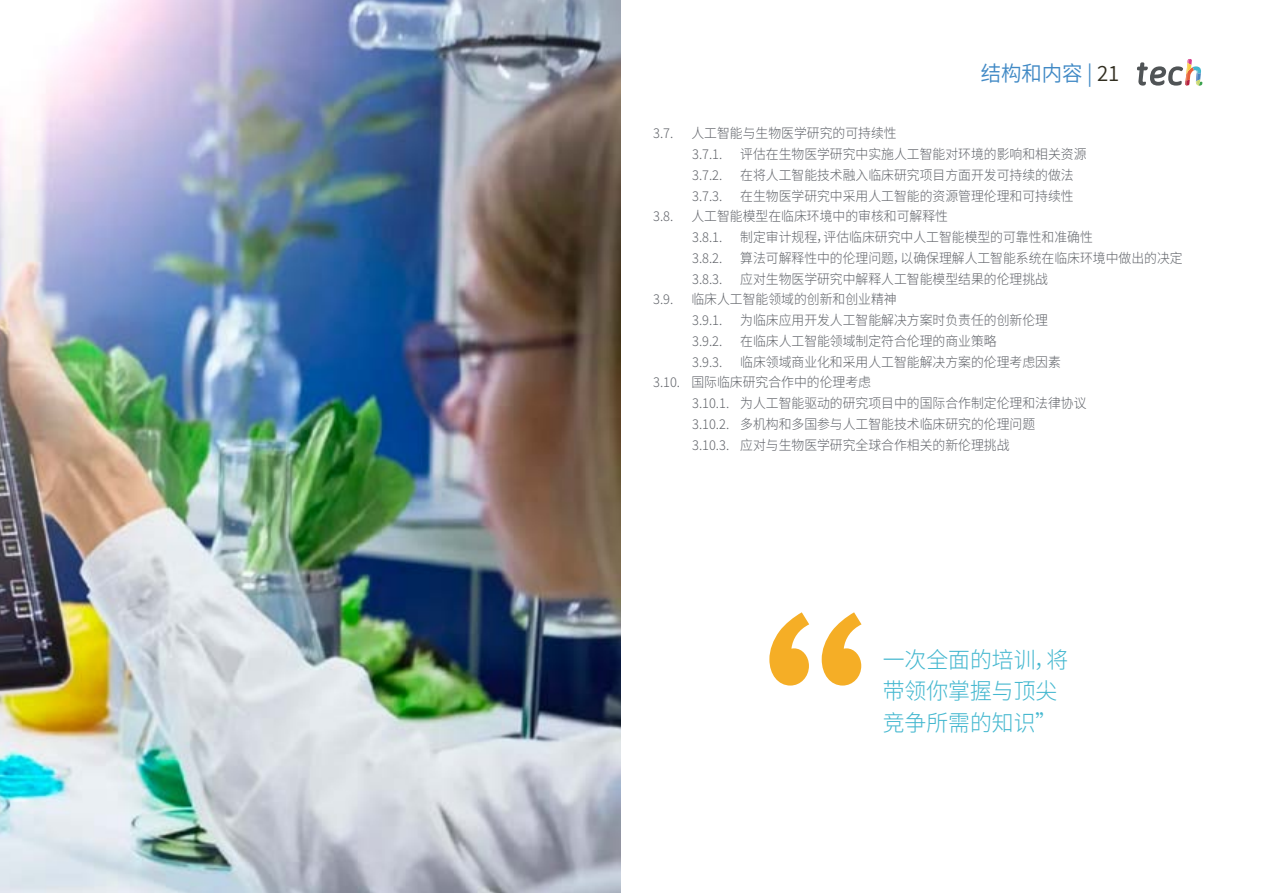
<style>
.page{position:relative;width:1263px;height:893px;background:#fff}
.page>*{position:absolute;margin:0;border:0;box-sizing:border-box;transform-origin:0 0}
.t1{font:300 22.5px/31.5px "Source Han Sans CN";color:#43b7cf}
.t2{font:21px "Source Han Sans CN";color:#4089c5}
.t3{font:300 13.5px/20.7px "Source Han Sans CN";color:#61646a;scale:.95 1}
.s1{color:#312e20}
</style>
<div class="page">
<img style="left:0;top:0;width:621px;height:893px">
<svg style="left:769px;top:612px;width:92px;height:74px"></svg>
<svg style="left:1137px;top:59px;width:65px;height:27px"></svg>
<h2 class="t2" style="left:981px;top:61px;width:140px">结构和内容 | <span class="s1">21</span></h2>
<p class="t3" style="left:653px;top:123px;width:23px">3.7.</p>
<p class="t3" style="left:691px;top:123px;width:217px">人工智能与生物医学研究的可持续性<br>3.7.1.</p>
<p class="t3" style="left:740px;top:144px;width:366px">评估在生物医学研究中实施人工智能对环境的影响和相关资源</p>
<p class="t3" style="left:692px;top:165px;width:33px">3.7.2.</p>
<p class="t3" style="left:740px;top:165px;width:352px">在将人工智能技术融入临床研究项目方面开发可持续的做法</p>
<p class="t3" style="left:692px;top:186px;width:33px">3.7.3.</p>
<p class="t3" style="left:740px;top:186px;width:352px">在生物医学研究中采用人工智能的资源管理伦理和可持续性</p>
<p class="t3" style="left:653px;top:206px;width:23px">3.8.</p>
<p class="t3" style="left:691px;top:206px;width:272px">人工智能模型在临床环境中的审核和可解释性<br>3.8.1.</p>
<p class="t3" style="left:740px;top:227px;width:373px">制定审计规程，评估临床研究中人工智能模型的可靠性和准确性</p>
<p class="t3" style="left:692px;top:248px;width:33px">3.8.2.</p>
<p class="t3" style="left:740px;top:248px;width:467px">算法可解释性中的伦理问题，以确保理解人工智能系统在临床环境中做出的决定</p>
<p class="t3" style="left:692px;top:269px;width:33px">3.8.3.</p>
<p class="t3" style="left:740px;top:269px;width:325px">应对生物医学研究中解释人工智能模型结果的伦理挑战</p>
<p class="t3" style="left:653px;top:289px;width:23px">3.9.</p>
<p class="t3" style="left:691px;top:289px;width:217px">临床人工智能领域的创新和创业精神<br>3.9.1.</p>
<p class="t3" style="left:740px;top:310px;width:325px">为临床应用开发人工智能解决方案时负责任的创新伦理</p>
<p class="t3" style="left:692px;top:331px;width:33px">3.9.2.</p>
<p class="t3" style="left:740px;top:331px;width:271px">在临床人工智能领域制定符合伦理的商业策略</p>
<p class="t3" style="left:692px;top:352px;width:33px">3.9.3.</p>
<p class="t3" style="left:653px;top:352px;width:431px;text-indent:87px">临床领域商业化和采用人工智能解决方案的伦理考虑因素<br>3.10. 国际临床研究合作中的伦理考虑</p>
<p class="t3" style="left:692px;top:393px;width:417px">3.10.1. 为人工智能驱动的研究项目中的国际合作制定伦理和法律协议<br>3.10.2. 多机构和多国参与人工智能技术临床研究的伦理问题<br>3.10.3. 应对与生物医学研究全球合作相关的新伦理挑战</p>
<h1 class="t1" style="left:883px;top:644px;width:187px">一次全面的培训，将带领你掌握与顶尖竞争所需的知识”</h1>
</div>
